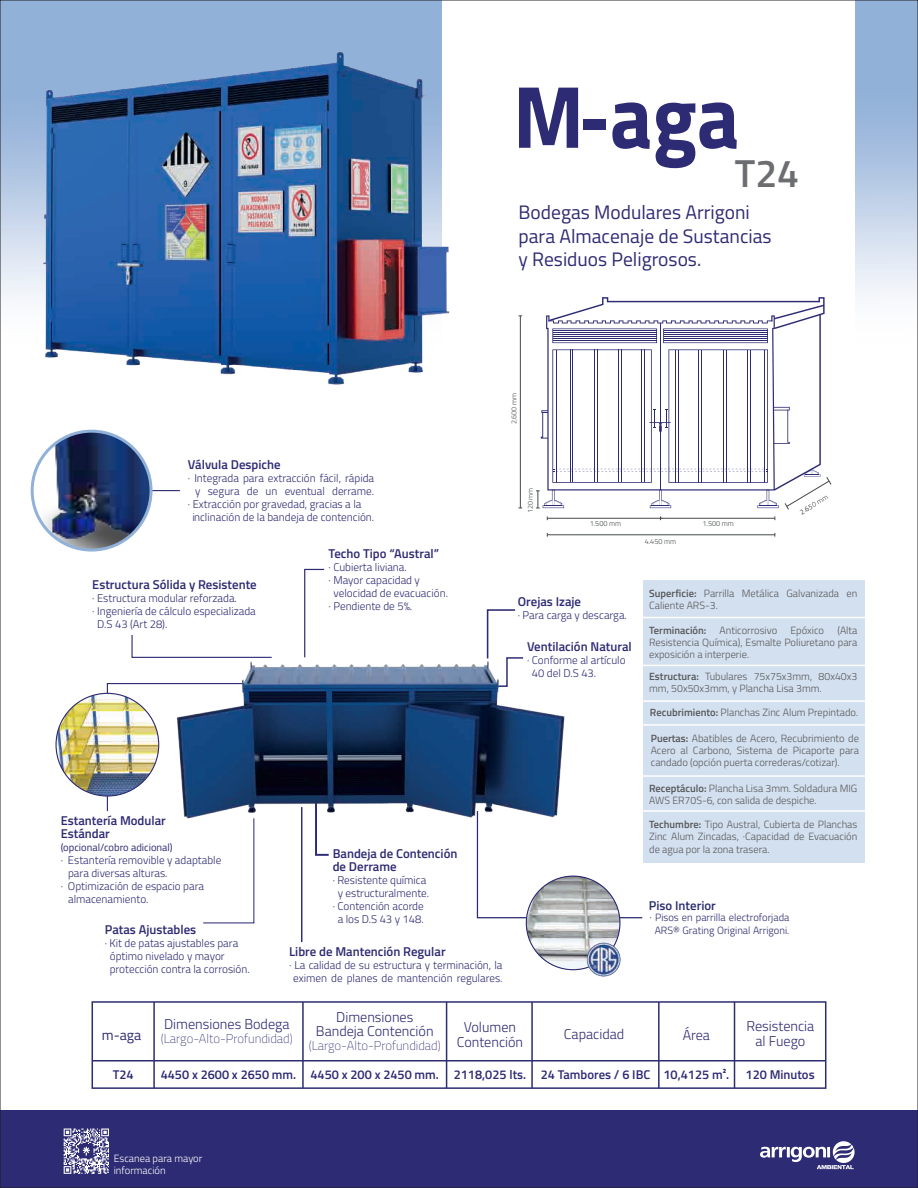
<style>
.page{position:relative;width:918px;height:1188px;background:#fff}
.page>*{position:absolute;margin:0;border:0;box-sizing:border-box;transform-origin:0 0}
.t1{font:600 39px "Titillium Web";color:#6c6d70}
.t2{font:19.5px/23.4px "Titillium Web";color:#2d2b73}
.t3{font:300 14.25px/14.2px "Titillium Web";color:#2d2b73;text-align:center}
.t4{font:14.25px "Titillium Web";color:#2d2b73}
.t5{font:600 12.75px/13px "Titillium Web";color:#2d2b73}
.t6{font:200 12.75px "Titillium Web";color:#2d2b73}
.t7{font:600 12.75px "Titillium Web";color:#2c2c71}
.t8{font:300 11.25px/13px "Titillium Web";color:#2d2b73;text-align:center}
.t9{font:300 10.5px/12.1px "Titillium Web";color:#57585a;text-align:justify}
.t10{font:300 10.5px/13px "Titillium Web";color:#2c2c71;text-align:center}
.t11{font:300 10.5px/12px "Titillium Web";color:#fff}
.t12{font:10.5px "Titillium Web";color:#2d2b73}
.t13{font:600 10.5px "Titillium Web";color:#57585a}
.t14{font:300 7.2px "Titillium Web";color:#454849}
.t15{font:300 7.05px "Titillium Web";color:#454849}
.s1{font-weight:600}
.s2{font-size:11.25px;color:#2d2b73}
</style>
<div class="page">
<div style="left:0;top:1110px;width:918px;height:78px;background:#2d2b73"></div>
<svg style="left:855px;top:2px;width:61px;height:296px;background:#b1c6e3"></svg>
<svg style="left:519px;top:88px;width:59px;height:60px"></svg>
<div style="left:584px;top:119px;width:12px;height:11px;background:#2d2b73"></div>
<div style="left:593px;top:119px;width:12px;height:11px;background:#2d2b73"></div>
<svg style="left:612px;top:102px;width:38px;height:47px"></svg>
<svg style="left:656px;top:102px;width:81px;height:66px"></svg>
<hr style="left:547px;top:534px;width:228px;height:1px;background:#454849">
<svg style="left:565px;top:297px;width:260px;height:18px"></svg>
<hr style="left:520px;top:316px;width:1px;height:192px;background:#454849">
<svg style="left:131px;top:635px;width:6px;height:23px"></svg>
<div style="left:643px;top:580px;width:222px;height:283px;background:#d3e0ef"></div>
<hr style="left:641px;top:617px;width:226px;height:1px;background:#fff">
<hr style="left:641px;top:665px;width:226px;height:1px;background:#fff">
<hr style="left:641px;top:700px;width:226px;height:2px;background:#fff">
<hr style="left:641px;top:724px;width:226px;height:2px;background:#fff">
<hr style="left:641px;top:775px;width:226px;height:2px;background:#fff">
<hr style="left:641px;top:810px;width:226px;height:2px;background:#fff">
<img style="left:598px;top:882px;width:21px;height:61px">
<svg style="left:760px;top:1141px;width:95px;height:28px"></svg>
<img style="left:56px;top:693px;width:103px;height:103px;border-radius:51px">
<svg style="left:64px;top:1128px;width:45px;height:46px"></svg>
<svg style="left:153px;top:490px;width:27px;height:1px"></svg>
<img style="left:32px;top:431px;width:119px;height:119px;border-radius:59px">
<img style="left:598px;top:943px;width:23px;height:33px">
<div style="left:92px;top:1001px;width:734px;height:88px;border:2px solid #2c2d72"></div>
<hr style="left:92px;top:1060px;width:734px;height:2px;background:#2c2d72">
<hr style="left:153px;top:1002px;width:2px;height:86px;background:#2c2d72">
<hr style="left:302px;top:1002px;width:2px;height:86px;background:#2c2d72">
<hr style="left:446px;top:1002px;width:1px;height:86px;background:#2c2d72">
<hr style="left:531px;top:1002px;width:2px;height:86px;background:#2c2d72">
<hr style="left:658px;top:1002px;width:2px;height:86px;background:#2c2d72">
<hr style="left:734px;top:1002px;width:1px;height:86px;background:#2c2d72">
<img style="left:137px;top:533px;width:461px;height:443px">
<img style="left:0;top:0;width:507px;height:486px">
<svg style="left:536px;top:315px;width:296px;height:205px"></svg>
<h1 class="t1" style="left:735px;top:144px;width:66px">T24</h1>
<h2 class="t2" style="left:519px;top:200px;width:255px">Bodegas Modulares Arrigoni para Almacenaje de Sustancias y Residuos Peligrosos.</h2>
<p class="t14" style="left:509px;top:424px;width:33px;rotate:-90deg">2.600 mm</p>
<p class="t5" style="left:188px;top:457px;width:94px">Válvula Despiche</p>
<p class="t8" style="left:188px;top:471px;width:188px">· Integrada para extracción fácil, rápida</p>
<p class="t8" style="left:195px;top:484px;width:180px">y segura de un eventual derrame.</p>
<p class="t8" style="left:188px;top:497px;width:175px">· Extracción por gravedad, gracias a la</p>
<p class="t8" style="left:192px;top:509px;width:183px">inclinación de la bandeja de contención.</p>
<p class="t5" style="left:92px;top:578px;width:166px">Estructura Sólida y Resistente</p>
<p class="t8" style="left:92px;top:591px;width:146px">· Estructura modular reforzada.</p>
<p class="t8" style="left:92px;top:604px;width:165px">· Ingeniería de cálculo especializada</p>
<p class="t8" style="left:97px;top:617px;width:72px">D.S 43 (Art 28).</p>
<p class="t5" style="left:329px;top:547px;width:112px">Techo Tipo “Austral”</p>
<p class="t8" style="left:329px;top:560px;width:80px">· Cubierta liviana.</p>
<p class="t8" style="left:329px;top:573px;width:93px">· Mayor capacidad y</p>
<p class="t8" style="left:334px;top:586px;width:116px">velocidad de evacuación.</p>
<p class="t8" style="left:329px;top:599px;width:85px">· Pendiente de 5%.</p>
<p class="t5" style="left:61px;top:813px;width:107px">Estantería Modular<br>Estándar</p>
<p class="t12" style="left:61px;top:840px;width:113px">(opcional/cobro adicional)</p>
<p class="t8" style="left:61px;top:853px;width:162px">· Estantería removible y adaptable</p>
<p class="t8" style="left:68px;top:866px;width:101px">para diversas alturas.</p>
<p class="t8" style="left:61px;top:879px;width:145px">· Optimización de espacio para</p>
<p class="t8" style="left:68px;top:892px;width:82px">almacenamiento.</p>
<p class="t5" style="left:105px;top:922px;width:93px">Patas Ajustables</p>
<p class="t8" style="left:110px;top:936px;width:141px;text-align:left;text-indent:-5px">· Kit de patas ajustables para óptimo nivelado y mayor protección contra la corrosión.</p>
<p class="t5" style="left:333px;top:847px;width:126px">Bandeja de Contención de Derrame</p>
<p class="t8" style="left:333px;top:873px;width:98px">· Resistente química y estructuralmente. · Contención acorde a los D.S 43 y 148.</p>
<p class="t5" style="left:289px;top:944px;width:158px">Libre de Mantención Regular</p>
<p class="t8" style="left:289px;top:958px;width:215px">· La calidad de su estructura y terminación, la eximen de planes de mantención regulares.</p>
<p class="t15" style="left:525px;top:513px;width:27px;rotate:-90deg">120 mm</p>
<p class="t14" style="left:590px;top:519px;width:33px">1.500 mm</p>
<p class="t14" style="left:702px;top:519px;width:33px">1.500 mm</p>
<p class="t14" style="left:645px;top:536px;width:33px">4.450 mm</p>
<p class="t5" style="left:518px;top:595px;width:65px">Orejas Izaje</p>
<p class="t8" style="left:518px;top:608px;width:111px">· Para carga y descarga.</p>
<p class="t5" style="left:527px;top:639px;width:106px">Ventilación Natural</p>
<p class="t8" style="left:532px;top:653px;width:95px;text-align:left;text-indent:-5px">· Conforme al artículo<br>40 del D.S 43.</p>
<p class="t9" style="left:649px;top:587px;width:210px"><span class="s1">Superficie:</span> Parrilla Metálica Galvanizada en<br>Caliente ARS-3.</p>
<p class="t9" style="left:649px;top:624px;width:210px;text-indent:188px">(Alta Resistencia Química), Esmalte Poliuretano para exposición a interperie.</p>
<p class="t13" style="left:649px;top:622px;width:59px">Terminación:</p>
<p class="t9" style="left:720px;top:624px;width:59px">Anticorrosivo</p>
<p class="t9" style="left:791px;top:624px;width:35px">Epóxico</p>
<p class="t9" style="left:649px;top:670px;width:210px"><span class="s1">Estructura:</span> Tubulares 75x75x3mm, 80x40x3 mm, 50x50x3mm, y Plancha Lisa 3mm.</p>
<p class="t9" style="left:650px;top:706px;width:210px"><span class="s1">Recubrimiento:</span> Planchas Zinc Alum Prepintado.</p>
<p class="t9" style="left:651px;top:732px;width:210px"><span class="s1">Puertas:</span> Abatibles de Acero, Recubrimiento de Acero al Carbono, Sistema de Picaporte para candado (opción puerta correderas/cotizar).</p>
<p class="t9" style="left:649px;top:782px;width:210px"><span class="s1">Receptáculo:</span> Plancha Lisa 3mm. Soldadura MIG<br>AWS ER70S-6, con salida de despiche.</p>
<p class="t9" style="left:649px;top:818px;width:210px"><span class="s1">Techumbre:</span> Tipo Austral, Cubierta de Planchas Zinc Alum Zincadas, ·Capacidad de Evacuación de agua por la zona trasera.</p>
<p class="t7" style="left:649px;top:896px;width:68px">Piso Interior</p>
<p class="t10" style="left:650px;top:910px;width:141px"><span class="s2">·</span> Pisos en parrilla electroforjada<br>ARS® Grating Original Arrigoni.</p>
<p class="t4" style="left:102px;top:1024px;width:41px">m-aga</p>
<p class="t3" style="left:164px;top:1016px;width:127px">Dimensiones Bodega</p>
<p class="t6" style="left:161px;top:1030px;width:133px">(Largo-Alto-Profundidad)</p>
<p class="t3" style="left:316px;top:1009px;width:119px">Dimensiones<br>Bandeja Contención</p>
<p class="t6" style="left:309px;top:1037px;width:133px">(Largo-Alto-Profundidad)</p>
<p class="t3" style="left:457px;top:1020px;width:68px">Volumen<br>Contención</p>
<p class="t3" style="left:564px;top:1026px;width:62px">Capacidad</p>
<p class="t3" style="left:683px;top:1027px;width:29px">Área</p>
<p class="t3" style="left:747px;top:1019px;width:69px">Resistencia al Fuego</p>
<p class="t5" style="left:113px;top:1068px;width:22px">T24</p>
<p class="t5" style="left:161px;top:1068px;width:570px">4450 x 2600 x 2650 mm. 4450 x 200 x 2450 mm. 2118,025 lts. 24 Tambores / 6 IBC 10,4125 m².</p>
<p class="t5" style="left:746px;top:1068px;width:71px">120 Minutos</p>
<p class="t11" style="left:114px;top:1151px;width:90px">Escanea para mayor información</p>
</div>
